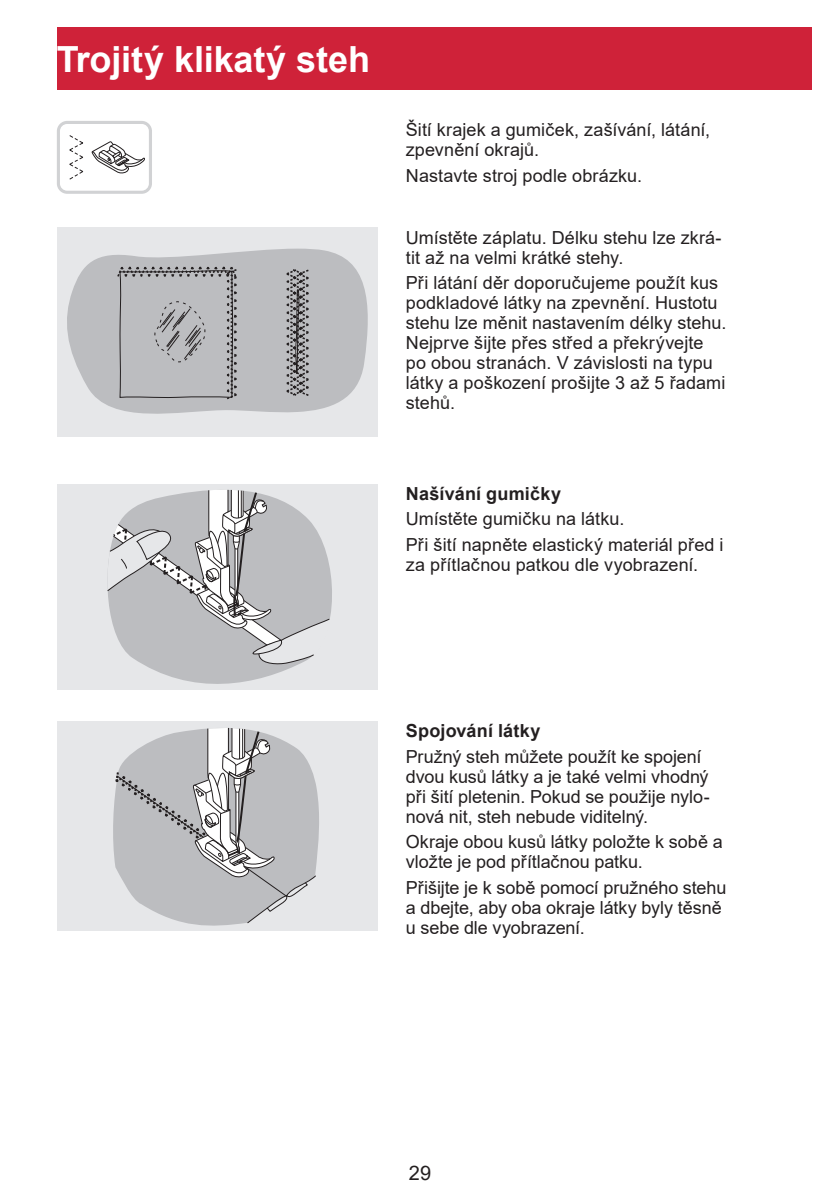
<style>
.page{position:relative;width:840px;height:1191px;background:#fff}
.page>*{position:absolute;margin:0;border:0;box-sizing:border-box;transform-origin:0 0}
.t1{font:700 36px "Arial";letter-spacing:-.005em;color:#fff}
.t2{font:20px "Arial";color:#231f20}
.t3{font:18px/20px "Arial";color:#231f20}
.t4{font:700 18px "Arial";letter-spacing:.015em;color:#231f20}
</style>
<div class="page">
<div style="left:57px;top:27px;width:754px;height:63px;background:#cf2239"></div>
<div style="left:57px;top:227px;width:320px;height:210px;background:#e6e7e9"></div>
<svg style="left:67px;top:249px;width:301px;height:165px;fill:#bcbdc0"></svg>
<svg style="left:116px;top:263px;width:124px;height:137px;background:#aaabad"></svg>
<svg style="left:284px;top:268px;width:28px;height:129px;background:#939395"></svg>
<div style="left:57px;top:484px;width:320px;height:206px;background:#e6e7e9"></div>
<svg style="left:145px;top:489px;width:187px;height:195px"></svg>
<svg style="left:107px;top:490px;width:224px;height:175px"></svg>
<div style="left:57px;top:721px;width:320px;height:210px;background:#e6e7e9"></div>
<svg style="left:113px;top:728px;width:204px;height:196px"></svg>
<svg style="left:57px;top:121px;width:95px;height:73px"></svg>
<h1 class="t1" style="left:57px;top:34px;width:315px">Trojitý klikatý steh</h1>
<p class="t3" style="left:405px;top:120px;width:306px">Šití krajek a gumiček, zašívání, látání, zpevnění okrajů.</p>
<p class="t3" style="left:405px;top:166px;width:238px">Nastavte stroj podle obrázku.</p>
<p class="t3" style="left:405px;top:227px;width:317px">Umístěte záplatu. Délku stehu lze zkrá&shy;tit až na velmi krátké stehy.</p>
<p class="t3" style="left:405px;top:273px;width:322px">Při látání děr doporučujeme použít kus podkladové látky na zpevnění. Hustotu stehu lze měnit nastavením délky stehu.<br>Nejprve šijte přes střed a překrývejte po obou stranách. V závislosti na typu látky a poškození prošijte 3 až 5 řadami stehů.</p>
<p class="t4" style="left:405px;top:480px;width:157px">Našívání gumičky</p>
<p class="t3" style="left:405px;top:506px;width:319px;line-height:25.6px">Umístěte gumičku na látku.<br>Při šití napněte elastický materiál před i</p>
<p class="t3" style="left:405px;top:554px;width:294px">za přítlačnou patkou dle vyobrazení.</p>
<p class="t4" style="left:405px;top:718px;width:136px">Spojování látky</p>
<p class="t3" style="left:405px;top:746px;width:305px">Pružný steh můžete použít ke spojení dvou kusů látky a je také velmi vhodný při šití pletenin. Pokud se použije nylo&shy;nová nit, steh nebude viditelný.</p>
<p class="t3" style="left:405px;top:832px;width:318px">Okraje obou kusů látky položte k sobě a vložte je pod přítlačnou patku.</p>
<p class="t3" style="left:405px;top:877px;width:322px">Přišijte je k sobě pomocí pružného stehu a dbejte, aby oba okraje látky byly těsně u sebe dle vyobrazení.</p>
<p class="t2" style="left:408px;top:1159px;width:24px">29</p>
</div>
